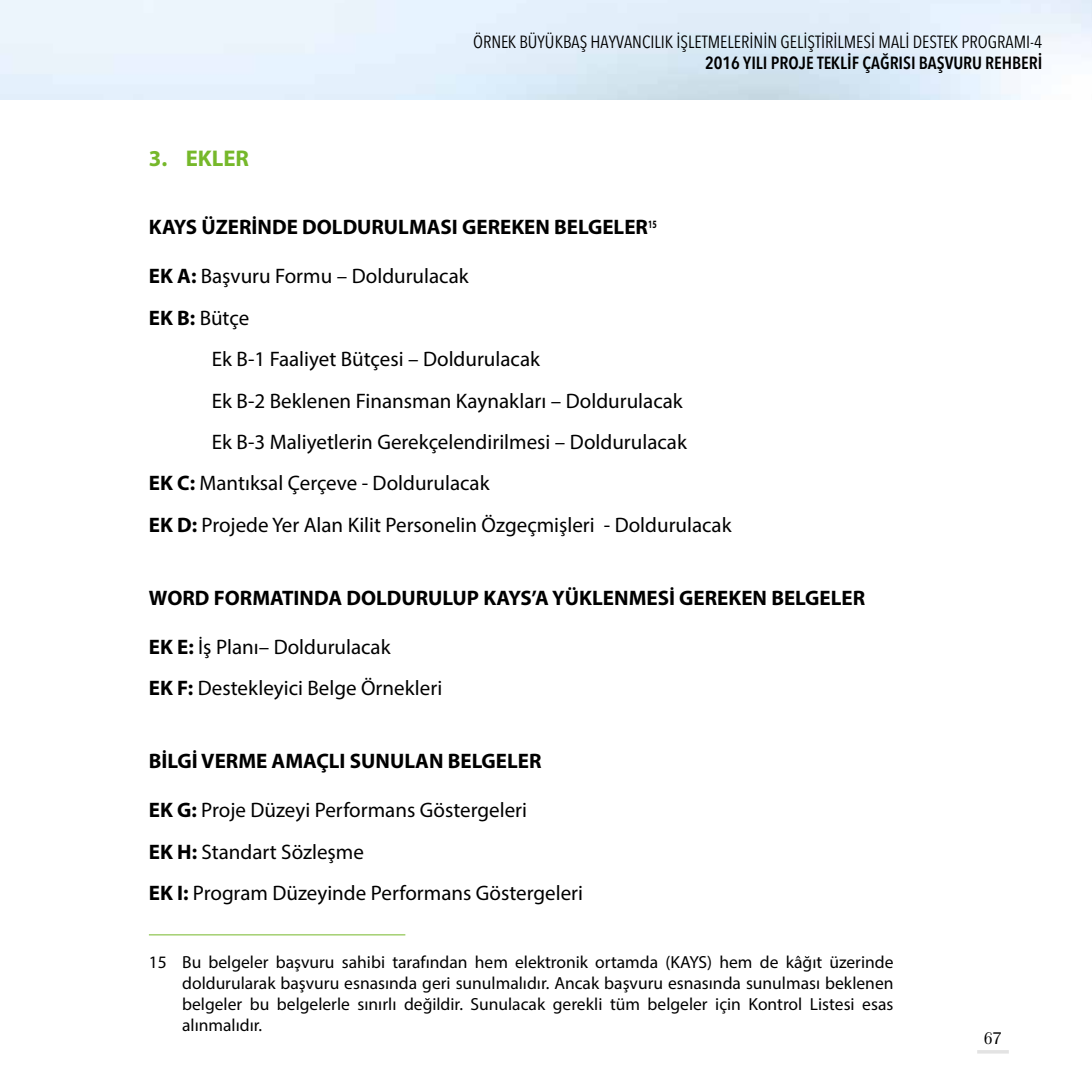
<style>
.page{position:relative;width:1092px;height:1092px;background:#fff}
.page>*{position:absolute;margin:0;border:0;box-sizing:border-box;transform-origin:0 0}
.t1{font:700 22.75px "Myriad Pro";color:#76b82a}
.t2{font:21px/41.5px "Myriad Pro";color:#000}
.t3{font:700 21px "Myriad Pro";color:#000}
.t4{font:17.5px/21px "Myriad Pro";color:#000;text-align:justify}
.t5{font:300 condensed 17.5px "Avenir";color:#000}
.t6{font:600 condensed 17.5px "Avenir";color:#000}
.t7{font:17.5px "Britannic Light Tr";color:#000}
.s1{font-weight:700}
</style>
<div class="page">
<svg style="left:977px;top:1050px;width:31px;height:3px"></svg>
<hr style="left:149px;top:934px;width:256px;height:1px;background:#76b82a">
<p class="t1" style="left:149px;top:143px;width:102px">3. EKLER</p>
<p class="t5" style="left:473px;top:31px;width:571px">ÖRNEK BÜYÜKBAŞ HAYVANCILIK İŞLETMELERİNİN GELİŞTİRİLMESİ MALİ DESTEK PROGRAMI-4</p>
<p class="t6" style="left:705px;top:52px;width:339px">2016 YILI PROJE TEKLİF ÇAĞRISI BAŞVURU REHBERİ</p>
<p class="t3" style="left:149px;top:213px;width:509px">KAYS ÜZERİNDE DOLDURULMASI GEREKEN BELGELER<sup>15</sup></p>
<p class="t2" style="left:149px;top:255px;width:321px"><span class="s1">EK A:</span> Başvuru Formu – Doldurulacak<br><span class="s1">EK B:</span> Bütçe</p>
<p class="t2" style="left:212px;top:338px;width:329px">Ek B-1 Faaliyet Bütçesi – Doldurulacak</p>
<p class="t2" style="left:212px;top:379px;width:472px">Ek B-2 Beklenen Finansman Kaynakları – Doldurulacak</p>
<p class="t2" style="left:212px;top:421px;width:476px">Ek B-3 Maliyetlerin Gerekçelendirilmesi – Doldurulacak</p>
<p class="t2" style="left:149px;top:462px;width:342px"><span class="s1">EK C:</span> Mantıksal Çerçeve - Doldurulacak</p>
<p class="t2" style="left:149px;top:503px;width:584px"><span class="s1">EK D:</span> Projede Yer Alan Kilit Personelin Özgeçmişleri - Doldurulacak</p>
<p class="t3" style="left:149px;top:584px;width:717px">WORD FORMATINDA DOLDURULUP KAYS’A YÜKLENMESİ GEREKEN BELGELER</p>
<p class="t2" style="left:149px;top:625px;width:295px"><span class="s1">EK E:</span> İş Planı– Doldurulacak<br><span class="s1">EK F:</span> Destekleyici Belge Örnekleri</p>
<p class="t3" style="left:149px;top:747px;width:394px">BİLGİ VERME AMAÇLI SUNULAN BELGELER</p>
<p class="t2" style="left:149px;top:789px;width:436px"><span class="s1">EK G:</span> Proje Düzeyi Performans Göstergeleri<br><span class="s1">EK H:</span> Standart Sözleşme<br><span class="s1">EK I:</span> Program Düzeyinde Performans Göstergeleri</p>
<p class="t4" style="left:182px;top:951px;width:712px;text-indent:-33px">15 Bu belgeler başvuru sahibi tarafından hem elektronik ortamda (KAYS) hem de kâğıt üzerinde doldurularak başvuru esnasında geri sunulmalıdır. Ancak başvuru esnasında sunulması beklenen belgeler bu belgelerle sınırlı değildir. Sunulacak gerekli tüm belgeler için Kontrol Listesi esas alınmalıdır.</p>
<p class="t7" style="left:983px;top:1028px;width:19px">67</p>
</div>
